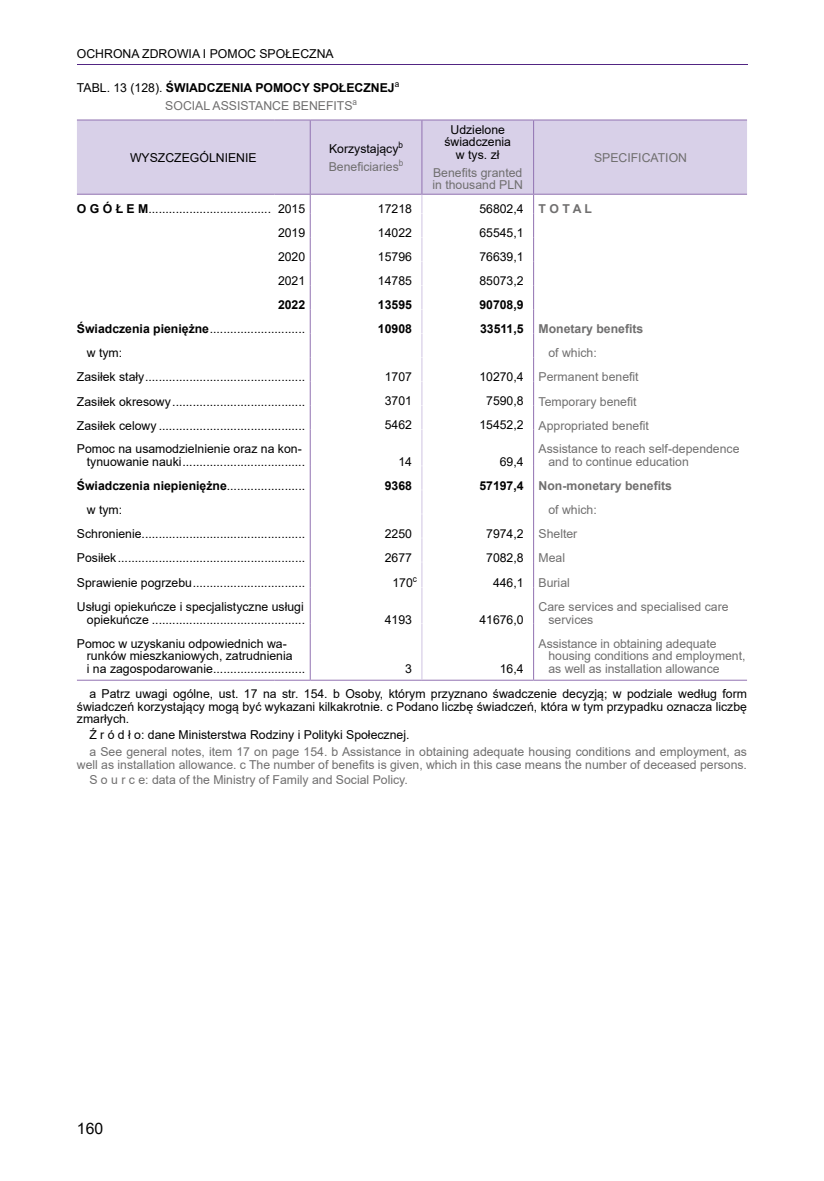
<style>
.page{position:relative;width:824px;height:1181px;background:#fff}
.page>*{position:absolute;margin:0;border:0;box-sizing:border-box;transform-origin:0 0}
.t1{font:15.75px "Arial";color:#000}
.boczek{font:12.25px/12.6px "Arial";color:#000;text-align:right}
.boczekang{font:12.25px/12.6px "Arial";color:#706f6f}
.notka{font:12.25px/12.6px "Arial";color:#000;text-align:justify}
.notkaang{font:12.25px/12.6px "Arial";color:#706f6f;text-align:right}
.tabletekst{font:12.25px "Arial";color:#000}
.glówka{font:12.25px/12.6px "Arial";color:#000;text-align:center}
.główkaang{font:12.25px/12.6px "Arial";color:#706f6f}
.notka1{font:12.25px "Arial";color:#000}
.notkaang1{font:12.25px "Arial";color:#706f6f}
.boczek-2{font:700 12.25px "Arial";color:#000}
.tytultablicy{font:700 12.25px "Arial";color:#000}
.boczekang-2{font:700 12.25px "Arial";color:#706f6f}
.tabletekst-2{font:700 12.25px "Arial";color:#000}
.tytultablicyang_1{font:12.25px "Arial";color:#706f6f}
.s1{font-weight:400}
.s2{font-weight:700}
</style>
<div class="page">
<hr style="left:77px;top:64px;width:670px;height:1px;background:#522583">
<div style="left:77px;top:121px;width:670px;height:73px;background:#d8d0e8"></div>
<hr style="left:77px;top:120px;width:197px;height:1px;background:#9172b1">
<hr style="left:274px;top:120px;width:36px;height:1px;background:#9172b1">
<hr style="left:310px;top:120px;width:112px;height:1px;background:#9172b1">
<hr style="left:310px;top:120px;width:1px;height:74px;background:#9172b1">
<hr style="left:422px;top:120px;width:111px;height:1px;background:#9172b1">
<hr style="left:421px;top:120px;width:1px;height:74px;background:#9172b1">
<hr style="left:533px;top:120px;width:214px;height:1px;background:#9172b1">
<hr style="left:533px;top:120px;width:1px;height:74px;background:#9172b1">
<hr style="left:77px;top:194px;width:197px;height:1px;background:#9172b1">
<hr style="left:274px;top:194px;width:36px;height:1px;background:#9172b1">
<hr style="left:310px;top:194px;width:112px;height:1px;background:#9172b1">
<hr style="left:422px;top:194px;width:111px;height:1px;background:#9172b1">
<hr style="left:533px;top:194px;width:214px;height:1px;background:#9172b1">
<svg style="left:310px;top:195px;width:1px;height:234px"></svg>
<hr style="left:310px;top:429px;width:1px;height:37px;background:#9172b1">
<svg style="left:310px;top:466px;width:1px;height:121px"></svg>
<hr style="left:310px;top:587px;width:1px;height:37px;background:#9172b1">
<svg style="left:421px;top:195px;width:1px;height:234px"></svg>
<hr style="left:421px;top:430px;width:1px;height:36px;background:#cfc4e2">
<svg style="left:421px;top:466px;width:1px;height:121px"></svg>
<hr style="left:421px;top:587px;width:1px;height:36px;background:#cfc4e2">
<svg style="left:533px;top:195px;width:1px;height:234px"></svg>
<hr style="left:533px;top:429px;width:1px;height:37px;background:#9172b1">
<svg style="left:533px;top:466px;width:1px;height:121px"></svg>
<hr style="left:533px;top:587px;width:1px;height:37px;background:#9172b1">
<hr style="left:310px;top:624px;width:1px;height:56px;background:#9172b1">
<hr style="left:533px;top:624px;width:1px;height:56px;background:#9172b1">
<hr style="left:77px;top:680px;width:197px;height:1px;background:#9172b1">
<hr style="left:274px;top:680px;width:36px;height:1px;background:#9172b1">
<hr style="left:310px;top:680px;width:112px;height:1px;background:#9172b1">
<hr style="left:422px;top:680px;width:111px;height:1px;background:#9172b1">
<hr style="left:533px;top:680px;width:214px;height:1px;background:#9172b1">
<hr style="left:421px;top:624px;width:1px;height:56px;background:#cfc4e2">
<p class="notka" style="left:77px;top:47px;width:258px">OCHRONA ZDROWIA I POMOC SPOŁECZNA</p>
<p class="tytultablicy" style="left:77px;top:79px;width:324px"><span class="s1">TABL. 13 (128).</span> ŚWIADCZENIA POMOCY SPOŁECZNEJ<sup>a</sup></p>
<p class="tytultablicyang_1" style="left:165px;top:97px;width:193px">SOCIAL ASSISTANCE BENEFITS<sup>a</sup></p>
<p class="glówka" style="left:130px;top:151px;width:128px">WYSZCZEGÓLNIENIE</p>
<p class="glówka" style="left:329px;top:143px;width:75px">Korzystający<sup>b</sup></p>
<p class="główkaang" style="left:329px;top:160px;width:76px">Beneficiaries<sup>b</sup></p>
<p class="glówka" style="left:444px;top:123px;width:68px">Udzielone świadczenia w tys. zł</p>
<p class="główkaang" style="left:432px;top:166px;width:92px">Benefits granted in thousand PLN</p>
<p class="główkaang" style="left:594px;top:151px;width:95px">SPECIFICATION</p>
<p class="boczek" style="left:77px;top:203px;width:196px"><span class="s2">O G Ó Ł E M</span>....................................</p>
<p class="tabletekst" style="left:278px;top:200px;width:29px">2015</p>
<p class="tabletekst" style="left:378px;top:200px;width:36px">17218</p>
<p class="tabletekst" style="left:479px;top:200px;width:46px">56802,4</p>
<p class="boczekang-2" style="left:538px;top:200px;width:55px">T OT AL</p>
<p class="tabletekst" style="left:278px;top:225px;width:29px">2019</p>
<p class="tabletekst" style="left:378px;top:224px;width:36px">14022</p>
<p class="tabletekst" style="left:479px;top:224px;width:46px">65545,1</p>
<p class="tabletekst" style="left:278px;top:249px;width:29px">2020</p>
<p class="tabletekst" style="left:378px;top:248px;width:36px">15796</p>
<p class="tabletekst" style="left:479px;top:248px;width:46px">76639,1</p>
<p class="tabletekst" style="left:278px;top:273px;width:29px">2021</p>
<p class="tabletekst" style="left:378px;top:272px;width:36px">14785</p>
<p class="tabletekst" style="left:479px;top:272px;width:46px">85073,2</p>
<p class="tabletekst-2" style="left:278px;top:296px;width:29px">2022</p>
<p class="tabletekst-2" style="left:378px;top:296px;width:36px">13595</p>
<p class="tabletekst-2" style="left:479px;top:296px;width:46px">90708,9</p>
<p class="boczek" style="left:77px;top:323px;width:230px"><span class="s2">Świadczenia pieniężne</span>............................</p>
<p class="tabletekst-2" style="left:378px;top:320px;width:36px">10908</p>
<p class="tabletekst-2" style="left:480px;top:320px;width:45px">33511,5</p>
<p class="boczekang-2" style="left:538px;top:320px;width:106px">Monetary benefits</p>
<p class="boczek" style="left:87px;top:347px;width:37px">w tym:</p>
<p class="boczekang" style="left:548px;top:347px;width:50px">of which:</p>
<p class="boczek" style="left:77px;top:371px;width:230px">Zasiłek stały...............................................</p>
<p class="tabletekst" style="left:384px;top:368px;width:29px">1707</p>
<p class="tabletekst" style="left:479px;top:368px;width:46px">10270,4</p>
<p class="boczekang" style="left:538px;top:371px;width:102px">Permanent benefit</p>
<p class="boczek" style="left:77px;top:395px;width:230px">Zasiłek okresowy.......................................</p>
<p class="tabletekst" style="left:384px;top:392px;width:29px">3701</p>
<p class="tabletekst" style="left:486px;top:392px;width:39px">7590,8</p>
<p class="boczekang" style="left:538px;top:395px;width:100px">Temporary benefit</p>
<p class="boczek" style="left:77px;top:419px;width:230px">Zasiłek celowy ...........................................</p>
<p class="tabletekst" style="left:384px;top:416px;width:29px">5462</p>
<p class="tabletekst" style="left:479px;top:416px;width:46px">15452,2</p>
<p class="boczekang" style="left:538px;top:419px;width:112px">Appropriated benefit</p>
<p class="boczek" style="left:77px;top:443px;width:230px">Pomoc na usamodzielnienie oraz na kon&shy;tynuowanie nauki....................................</p>
<p class="boczekang" style="left:548px;top:443px;width:192px;text-indent:-10px">Assistance to reach self-dependence and to continue education</p>
<p class="tabletekst" style="left:398px;top:453px;width:15px">14</p>
<p class="tabletekst" style="left:500px;top:453px;width:25px">69,4</p>
<p class="boczek-2" style="left:77px;top:477px;width:230px">Świadczenia niepieniężne<span class="s1">.......................</span></p>
<p class="tabletekst-2" style="left:384px;top:477px;width:29px">9368</p>
<p class="tabletekst-2" style="left:479px;top:477px;width:46px">57197,4</p>
<p class="boczekang-2" style="left:538px;top:477px;width:135px">Non-monetary benefits</p>
<p class="boczek" style="left:87px;top:503px;width:37px">w tym:</p>
<p class="boczekang" style="left:548px;top:503px;width:50px">of which:</p>
<p class="boczek" style="left:77px;top:527px;width:230px">Schronienie................................................</p>
<p class="tabletekst" style="left:384px;top:525px;width:29px">2250</p>
<p class="tabletekst" style="left:486px;top:525px;width:39px">7974,2</p>
<p class="boczekang" style="left:538px;top:527px;width:40px">Shelter</p>
<p class="boczek" style="left:77px;top:551px;width:230px">Posiłek.......................................................</p>
<p class="tabletekst" style="left:384px;top:549px;width:29px">2677</p>
<p class="tabletekst" style="left:486px;top:549px;width:39px">7082,8</p>
<p class="boczekang" style="left:538px;top:551px;width:28px">Meal</p>
<p class="boczek" style="left:77px;top:576px;width:230px">Sprawienie pogrzebu.................................</p>
<p class="tabletekst" style="left:392px;top:574px;width:26px">170<sup>c</sup></p>
<p class="tabletekst" style="left:493px;top:574px;width:32px">446,1</p>
<p class="boczekang" style="left:538px;top:576px;width:33px">Burial</p>
<p class="boczek" style="left:77px;top:600px;width:230px">Usługi opiekuńcze i specjalistyczne usługi opiekuńcze .............................................</p>
<p class="boczekang" style="left:548px;top:600px;width:182px;text-indent:-10px">Care services and specialised care services</p>
<p class="tabletekst" style="left:384px;top:611px;width:29px">4193</p>
<p class="tabletekst" style="left:479px;top:611px;width:46px">41676,0</p>
<p class="boczekang" style="left:548px;top:637px;width:198px;text-indent:-10px">Assistance in obtaining adequate housing conditions and employment, as well as installation allowance</p>
<p class="notka" style="left:77px;top:687px;width:671px;text-indent:12px">a Patrz uwagi ogólne, ust. 17 na str. 154. b Osoby, którym przyznano śwadczenie decyzją; w podziale według form świadczeń korzystający mogą być wykazani kilkakrotnie. c Podano liczbę świadczeń, która w tym przypadku oznacza liczbę zmarłych.</p>
<p class="notka1" style="left:89px;top:726px;width:321px">Ź r ó d ł o: dane Ministerstwa Rodziny i Polityki Społecznej.</p>
<p class="notkaang" style="left:77px;top:745px;width:671px">a See general notes, item 17 on page 154. b Assistance in obtaining adequate housing conditions and employment, as well as installation allowance. c The number of benefits is given, which in this case means the number of deceased persons.</p>
<p class="notkaang1" style="left:89px;top:771px;width:320px">S o u r c e: data of the Ministry of Family and Social Policy.</p>
<p class="boczek" style="left:87px;top:637px;width:220px;text-align:left;text-indent:-10px">Pomoc w uzyskaniu odpowiednich wa&shy;runków mieszkaniowych, zatrudnienia<br>i na zagospodarowanie...........................</p>
<p class="tabletekst" style="left:405px;top:660px;width:8px">3</p>
<p class="tabletekst" style="left:500px;top:660px;width:25px">16,4</p>
<p class="t1" style="left:77px;top:1118px;width:28px">160</p>
</div>
